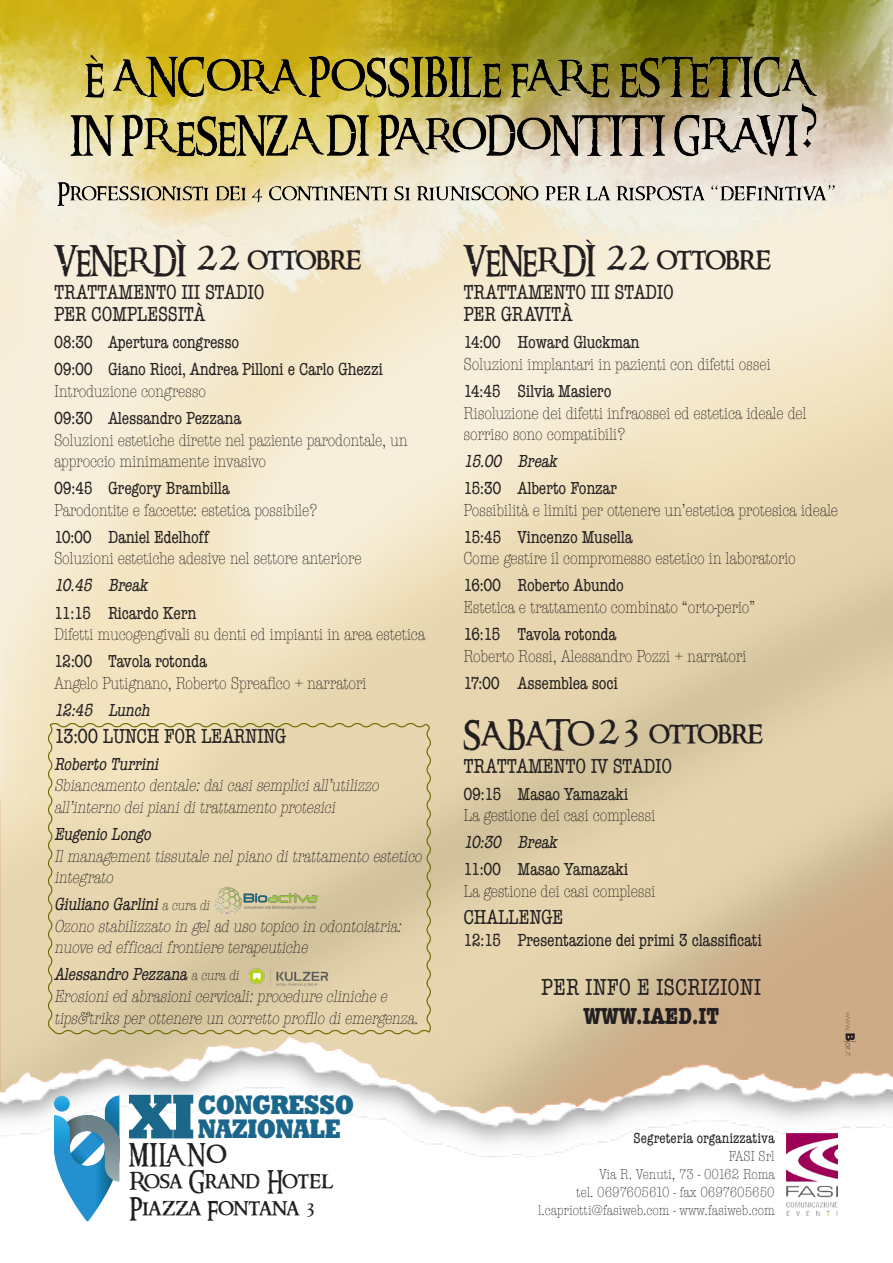
<style>
.page{position:relative;width:893px;height:1263px;background:#fff}
.page>*{position:absolute;margin:0;border:0;box-sizing:border-box;transform-origin:0 0}
.t1{font:62.85px "Geometric Slab 712 BT Extra Bold A";color:#1a678b;scale:.87 1}
.t2{font:500 30px "Ringbearer";letter-spacing:-.015em;color:#231f20}
.t3{font:26.7px "Geometric Slab 712 BT Extra Bold A";color:#1a678b;scale:.87 1}
.t4{font:condensed 24px "American Typewriter";color:#231f20}
.t5{font:700 condensed 24px "American Typewriter";color:#231f20}
.t6{font:500 22.5px "Ringbearer";letter-spacing:.01em;color:#231f20}
.t7{font:condensed 21px "American Typewriter";letter-spacing:-.015em;color:#231f20}
.t8{font:300 condensed 18px/21.6px "American Typewriter";letter-spacing:-.015em;color:#231f20}
.t9{font:condensed 18px "American Typewriter";letter-spacing:-.015em;color:#231f20}
.t10{font:italic 300 condensed 18px/21.6px "American Typewriter";color:#231f20}
.t11{font:italic condensed 18px "American Typewriter";color:#231f20}
.t12{font:300 condensed 15px "American Typewriter";color:#231f20}
.t13{font:condensed 15px "American Typewriter";color:#231f20}
.s1{font-size:45px}
.s2{font-weight:300;font-size:15px}
</style>
<div class="page">
<img style="left:0;top:798px;width:893px;height:424px">
<img style="left:0;top:0;width:893px;height:296px">
<svg style="left:54px;top:1095px;width:65px;height:126px"></svg>
<svg style="left:54px;top:1096px;width:16px;height:15px"></svg>
<svg style="left:46px;top:721px;width:387px;height:315px"></svg>
<img style="left:58px;top:55px;width:777px;height:150px">
<img style="left:786px;top:1133px;width:52px;height:82px">
<svg style="left:843px;top:1012px;width:13px;height:45px"></svg>
<img style="left:215px;top:888px;width:104px;height:26px">
<img style="left:250px;top:955px;width:79px;height:40px">
<p class="t2" style="left:54px;top:238px;width:308px">VENER DÌ <span class="s1">22</span> ottobre</p>
<p class="t7" style="left:54px;top:276px;width:212px">TRATTAMENTO III STADIO</p>
<p class="t7" style="left:54px;top:299px;width:153px">PER COMPLESSITÀ</p>
<p class="t9" style="left:54px;top:329px;width:187px">08:30 Apertura congresso</p>
<p class="t9" style="left:54px;top:356px;width:330px">09:00 Giano Ricci, Andrea Pilloni e Carlo Ghezzi</p>
<p class="t8" style="left:54px;top:380px;width:154px">Introduzione congresso</p>
<p class="t9" style="left:54px;top:404px;width:189px">09:30 Alessandro Pezzana</p>
<p class="t8" style="left:54px;top:429px;width:355px">Soluzioni estetiche dirette nel paziente parodontale, un approccio minimamente invasivo</p>
<p class="t9" style="left:54px;top:475px;width:177px">09:45 Gregory Brambilla</p>
<p class="t8" style="left:54px;top:499px;width:265px">Parodontite e faccette: estetica possibile?</p>
<p class="t9" style="left:54px;top:523px;width:157px">10:00 Daniel Edelhoff</p>
<p class="t8" style="left:54px;top:547px;width:309px">Soluzioni estetiche adesive nel settore anteriore</p>
<p class="t11" style="left:54px;top:572px;width:100px">10.45 Break</p>
<p class="t9" style="left:54px;top:599px;width:144px">11:15 Ricardo Kern</p>
<p class="t8" style="left:54px;top:623px;width:373px">Difetti mucogengivali su denti ed impianti in area estetica</p>
<p class="t9" style="left:54px;top:647px;width:154px">12:00 Tavola rotonda</p>
<p class="t8" style="left:54px;top:672px;width:314px">Angelo Putignano, Roberto Spreafico + narratori</p>
<p class="t11" style="left:54px;top:696px;width:102px">12:45 Lunch</p>
<p class="t7" style="left:54px;top:720px;width:234px">13:00 LUNCH FOR LEARNING</p>
<p class="t11" style="left:54px;top:750px;width:110px">RobertoTurrini</p>
<p class="t10" style="left:54px;top:774px;width:330px">Sbiancamentodentale:daicasisempliciall’utilizzo all’internodeipianiditrattamentoprotesici</p>
<p class="t11" style="left:54px;top:820px;width:103px">EugenioLongo</p>
<p class="t10" style="left:54px;top:844px;width:373px">Ilmanagementtissutalenelpianoditrattamentoestetico integrato</p>
<p class="t11" style="left:54px;top:890px;width:160px">GiulianoGarlini<span class="s2">acuradi</span></p>
<p class="t10" style="left:54px;top:915px;width:353px">Ozonostabilizzatoin geladusotopicoin odontoiatria: nuoveedefficacifrontiereterapeutiche</p>
<p class="t11" style="left:54px;top:961px;width:190px">AlessandroPezzana<span class="s2">acuradi</span></p>
<p class="t10" style="left:54px;top:985px;width:370px">Erosioniedabrasionicervicali:procedureclinichee tips&amp;triksperottenereun correttoprofilodiemergenza.</p>
<p class="t1" style="left:129px;top:1078px;width:76px">XI</p>
<p class="t3" style="left:198px;top:1088px;width:180px">CONGRESSO</p>
<p class="t3" style="left:198px;top:1112px;width:165px">NAZIONALE</p>
<p class="t6" style="left:129px;top:1137px;width:98px">MILA NO</p>
<p class="t6" style="left:129px;top:1164px;width:206px">Rosa Grand Hotel</p>
<p class="t6" style="left:129px;top:1191px;width:189px">Piazza Fontana 3</p>
<p class="t2" style="left:463px;top:238px;width:308px">VENER DÌ <span class="s1">22</span> ottobre</p>
<p class="t7" style="left:463px;top:276px;width:212px">TRATTAMENTO III STADIO</p>
<p class="t7" style="left:463px;top:299px;width:111px">PER GRAVITÀ</p>
<p class="t9" style="left:463px;top:329px;width:178px">14:00 Howard Gluckman</p>
<p class="t8" style="left:463px;top:353px;width:309px">Soluzioni implantari in pazienti con difetti ossei</p>
<p class="t9" style="left:463px;top:377px;width:149px">14:45 Silvia Masiero</p>
<p class="t8" style="left:463px;top:402px;width:345px">Risoluzione dei difetti infraossei ed estetica ideale del sorriso sono compatibili?</p>
<p class="t11" style="left:463px;top:448px;width:100px">15.00 Break</p>
<p class="t9" style="left:463px;top:475px;width:155px">15:30 Alberto Fonzar</p>
<p class="t8" style="left:463px;top:499px;width:376px">Possibilità e limiti per ottenere un’estetica protesica ideale</p>
<p class="t9" style="left:463px;top:523px;width:171px">15:45 Vincenzo Musella</p>
<p class="t8" style="left:463px;top:547px;width:334px">Come gestire il compromesso estetico in laboratorio</p>
<p class="t9" style="left:463px;top:572px;width:162px">16:00 Roberto Abundo</p>
<p class="t8" style="left:463px;top:596px;width:293px">Estetica e trattamento combinato “orto-perio”</p>
<p class="t9" style="left:463px;top:620px;width:154px">16:15 Tavola rotonda</p>
<p class="t8" style="left:463px;top:645px;width:285px">Roberto Rossi, Alessandro Pozzi + narratori</p>
<p class="t9" style="left:463px;top:669px;width:156px">17:00 Assemblea soci</p>
<p class="t2" style="left:463px;top:712px;width:300px">SA BATO <span class="s1">23</span> ottobre</p>
<p class="t7" style="left:463px;top:750px;width:210px">TRATTAMENTO IV STADIO</p>
<p class="t9" style="left:463px;top:780px;width:166px">09:15 Masao Yamazaki</p>
<p class="t8" style="left:463px;top:804px;width:193px">La gestione dei casi complessi</p>
<p class="t11" style="left:463px;top:829px;width:100px">10:30 Break</p>
<p class="t9" style="left:463px;top:856px;width:166px">11:00 Masao Yamazaki</p>
<p class="t8" style="left:463px;top:880px;width:193px">La gestione dei casi complessi</p>
<p class="t7" style="left:463px;top:901px;width:101px">CHALLENGE</p>
<p class="t9" style="left:463px;top:926px;width:300px">12:15 Presentazione dei primi 3 classificati</p>
<p class="t4" style="left:541px;top:969px;width:222px">PER INFO E ISCRIZIONI</p>
<p class="t5" style="left:583px;top:997px;width:137px">WWW.IAED.IT</p>
<p class="t13" style="left:634px;top:1127px;width:143px">Segreteria organizzativa</p>
<p class="t12" style="left:729px;top:1146px;width:48px">FASI Srl</p>
<p class="t12" style="left:599px;top:1164px;width:177px">Via R. Venuti, 73 - 00162 Roma</p>
<p class="t12" style="left:576px;top:1182px;width:200px">tel. 0697605610 - fax 0697605650</p>
<p class="t12" style="left:538px;top:1200px;width:238px">l.capriotti@fasiweb.com - www.fasiweb.com</p>
</div>
